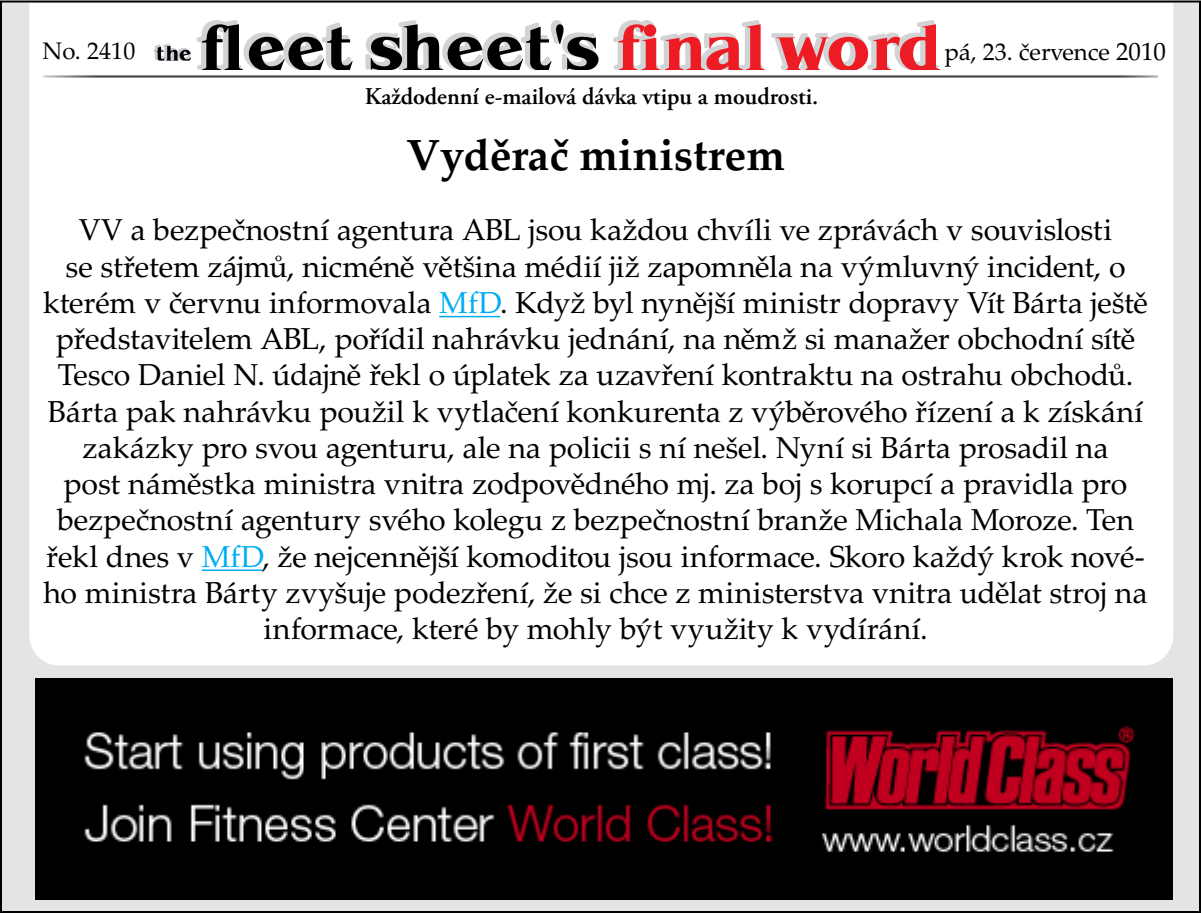
<style>
.page{position:relative;width:1201px;height:913px;background:#fff}
.page>*{position:absolute;margin:0;border:0;box-sizing:border-box;transform-origin:0 0}
.t1{font:700 43.6px "Palatino LTCE";color:#000}
.t2{font:30.2px/36.2px "Palatino LTCE";letter-spacing:-.005em;color:#000;text-align:center}
.t3{font:600 24px "Adobe Garamond Pro";color:#000}
.t4{font:24px "Palatino LTCE";color:#000}
.s1{font-size:25px}
.s2{color:#00aeef}
</style>
<div class="page">
<div style="left:1px;top:1px;width:1198px;height:910px;background:#e5e4e4"></div>
<div style="left:28px;top:1px;width:1146px;height:665px;background:#fff"></div>
<img style="left:40px;top:73px;width:1120px;height:7px">
<svg style="left:153px;top:20px;width:446px;height:50px;background:#a3a3a4"></svg>
<svg style="left:611px;top:20px;width:328px;height:50px;background:#eda0a3"></svg>
<img style="left:36px;top:678px;width:1136px;height:220px">
<hr style="left:439px;top:316px;width:61px;height:1px;background:#00aeef">
<hr style="left:202px;top:569px;width:60px;height:1px;background:#00aeef">
<p class="t4" style="left:42px;top:37px;width:94px">No. 2410</p>
<p class="t4" style="left:944px;top:38px;width:223px">pá, 23. července <span class="s1">2010</span></p>
<p class="t3" style="left:365px;top:83px;width:455px">Každodenní e-mailová dávka vtipu a moudrosti.</p>
<h1 class="t1" style="left:406px;top:129px;width:380px">Vyděrač ministrem</h1>
<p class="t2" style="left:43px;top:212px;width:1106px">VV a bezpečnostní agentura ABL jsou každou chvíli ve zprávách v souvislosti<br>se střetem zájmů, nicméně většina médií již zapomněla na výmluvný incident, o kterém v červnu informovala <span class="s2">MfD</span>. Když byl nynější ministr dopravy Vít Bárta ještě představitelem ABL, pořídil nahrávku jednání, na němž si manažer obchodní sítě Tesco Daniel N. údajně řekl o úplatek za uzavření kontraktu na ostrahu obchodů.<br>Bárta pak nahrávku použil k vytlačení konkurenta z výběrového řízení a k získání zakázky pro svou agenturu, ale na policii s ní nešel. Nyní si Bárta prosadil na<br>post náměstka ministra vnitra zodpovědného mj. za boj s korupcí a pravidla pro bezpečnostní agentury svého kolegu z bezpečnostní branže Michala Moroze. Ten řekl dnes v <span class="s2">MfD</span>, že nejcennější komoditou jsou informace. Skoro každý krok nové&shy;ho ministra Bárty zvyšuje podezření, že si chce z ministerstva vnitra udělat stroj na informace, které by mohly být využity k vydírání.</p>
</div>
